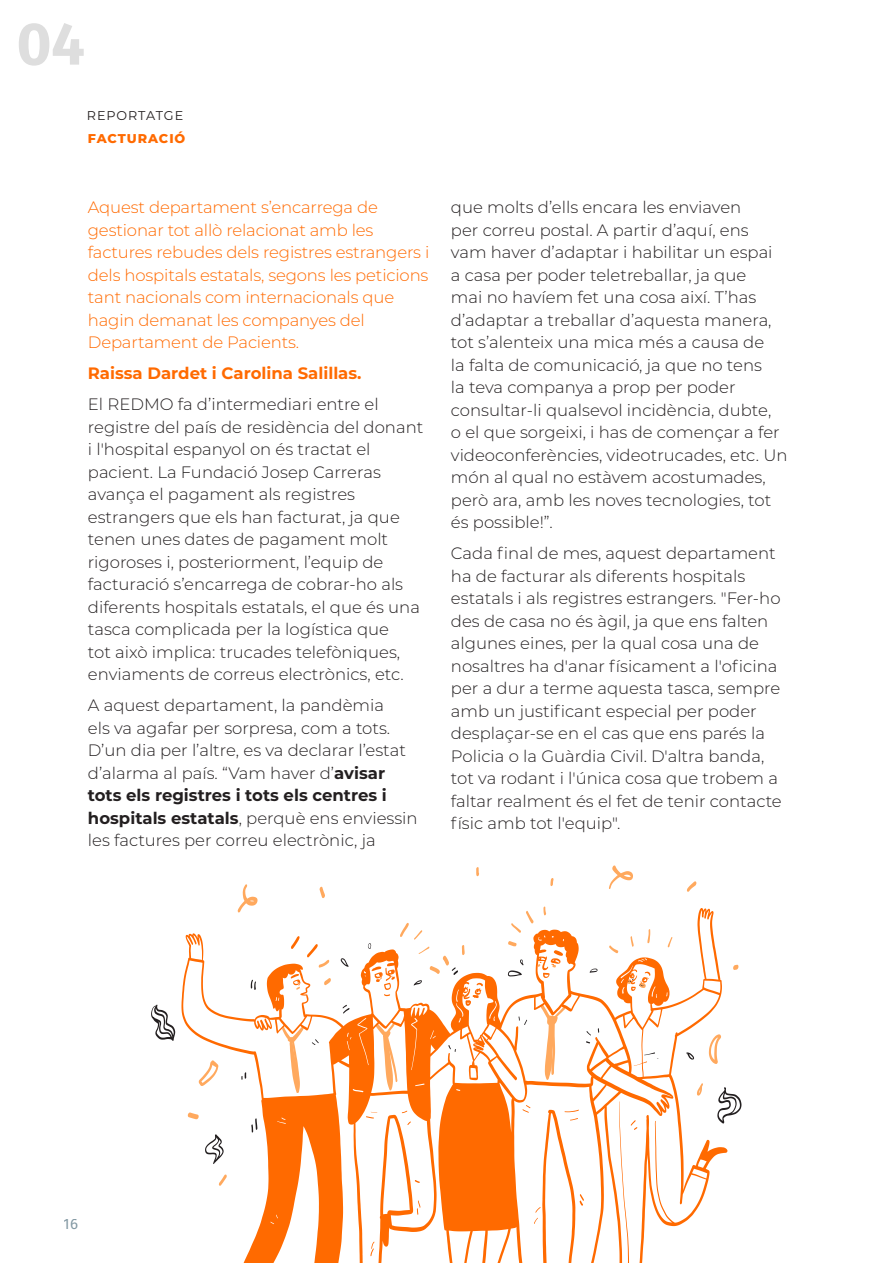
<style>
.page{position:relative;width:893px;height:1263px;background:#fff}
.page>*{position:absolute;margin:0;border:0;box-sizing:border-box;transform-origin:0 0}
.Cover_Main_Theme{font:700 60px "Fira Sans";color:#dedede}
.Copy_Text_3_columns{font:300 16.5px/22.5px "Montserrat";color:#231f20}
.Copy_Text_3_columns-2{font:300 16.5px/22.5px "Montserrat";letter-spacing:-.01em;color:#ff6a00}
.Copy_Text_3_columns-3{font:700 16.5px "Montserrat";color:#ff6a00}
.t1{font:15px "Fira Sans";color:#647f8c}
.Copy_Text_1_column{font:800 12.75px "Montserrat";letter-spacing:.07em;color:#ff6a00}
.Copy_Text_1_column-2{font:12.75px "Montserrat";letter-spacing:.075em;color:#231f20}
.s1{font-weight:700}
</style>
<div class="page">
<svg style="left:239px;top:884px;width:18px;height:24px"></svg>
<svg style="left:320px;top:887px;width:5px;height:11px"></svg>
<svg style="left:609px;top:865px;width:24px;height:24px"></svg>
<svg style="left:687px;top:881px;width:9px;height:11px"></svg>
<svg style="left:733px;top:965px;width:6px;height:5px"></svg>
<svg style="left:476px;top:867px;width:3px;height:9px"></svg>
<svg style="left:550px;top:878px;width:4px;height:8px"></svg>
<svg style="left:181px;top:908px;width:546px;height:355px"></svg>
<svg style="left:277px;top:1117px;width:9px;height:7px"></svg>
<svg style="left:313px;top:1123px;width:11px;height:10px"></svg>
<svg style="left:270px;top:1215px;width:8px;height:9px"></svg>
<svg style="left:450px;top:1177px;width:12px;height:14px"></svg>
<svg style="left:490px;top:1205px;width:5px;height:5px"></svg>
<svg style="left:609px;top:929px;width:63px;height:69px"></svg>
<svg style="left:522px;top:1105px;width:8px;height:8px"></svg>
<svg style="left:564px;top:1110px;width:15px;height:2px"></svg>
<svg style="left:570px;top:1118px;width:8px;height:2px"></svg>
<svg style="left:580px;top:1194px;width:4px;height:12px"></svg>
<svg style="left:534px;top:1207px;width:6px;height:17px"></svg>
<svg style="left:508px;top:906px;width:56px;height:72px"></svg>
<svg style="left:590px;top:968px;width:7px;height:5px"></svg>
<svg style="left:686px;top:1052px;width:8px;height:7px"></svg>
<svg style="left:241px;top:1072px;width:5px;height:8px"></svg>
<svg style="left:251px;top:1118px;width:6px;height:14px"></svg>
<svg style="left:251px;top:980px;width:5px;height:10px"></svg>
<svg style="left:205px;top:1134px;width:19px;height:30px"></svg>
<svg style="left:151px;top:1005px;width:24px;height:36px"></svg>
<svg style="left:717px;top:1087px;width:24px;height:36px"></svg>
<svg style="left:366px;top:1112px;width:11px;height:6px"></svg>
<svg style="left:407px;top:1121px;width:4px;height:4px"></svg>
<svg style="left:415px;top:1180px;width:5px;height:3px"></svg>
<svg style="left:417px;top:1200px;width:3px;height:15px"></svg>
<svg style="left:370px;top:1242px;width:4px;height:14px"></svg>
<svg style="left:631px;top:1120px;width:6px;height:10px"></svg>
<svg style="left:586px;top:1031px;width:5px;height:4px"></svg>
<svg style="left:518px;top:1016px;width:9px;height:9px"></svg>
<svg style="left:271px;top:923px;width:226px;height:182px"></svg>
<p class="Cover_Main_Theme" style="left:17px;top:-7px;width:70px">04</p>
<p class="Copy_Text_1_column-2" style="left:87px;top:107px;width:98px">REPORTATGE</p>
<p class="Copy_Text_1_column" style="left:88px;top:129px;width:99px">FACTURACIÓ</p>
<p class="Copy_Text_3_columns-2" style="left:88px;top:195px;width:343px">Aquest departament s’encarrega de gestionar tot allò relacionat amb les factures rebudes dels registres estrangers i dels hospitals estatals, segons les peticions tant nacionals com internacionals que hagin demanat les companyes del Departament de Pacients.</p>
<p class="Copy_Text_3_columns-3" style="left:88px;top:361px;width:275px">Raissa Dardet i Carolina Salillas.</p>
<p class="Copy_Text_3_columns" style="left:88px;top:392px;width:337px">El REDMO fa d’intermediari entre el registre del país de residència del donant i l'hospital espanyol on és tractat el pacient. La Fundació Josep Carreras avança el pagament als registres estrangers que els han facturat, ja que tenen unes dates de pagament molt rigoroses i, posteriorment, l’equip de facturació s’encarrega de cobrar-ho als diferents hospitals estatals, el que és una tasca complicada per la logística que<br>tot això implica: trucades telefòniques, enviaments de correus electrònics, etc.</p>
<p class="Copy_Text_3_columns" style="left:88px;top:693px;width:331px">A aquest departament, la pandèmia<br>els va agafar per sorpresa, com a tots.<br>D’un dia per l’altre, es va declarar l’estat d’alarma al país. “Vam haver d’<span class="s1">avisar tots els registres i tots els centres i hospitals estatals</span>, perquè ens enviessin les factures per correu electrònic, ja</p>
<p class="Copy_Text_3_columns" style="left:451px;top:195px;width:338px">que molts d’ells encara les enviaven<br>per correu postal. A partir d’aquí, ens vam haver d’adaptar i habilitar un espai<br>a casa per poder teletreballar, ja que<br>mai no havíem fet una cosa així. T’has d’adaptar a treballar d’aquesta manera, tot s’alenteix una mica més a causa de<br>la falta de comunicació, ja que no tens<br>la teva companya a prop per poder consultar-li qualsevol incidència, dubte,<br>o el que sorgeixi, i has de començar a fer videoconferències, videotrucades, etc. Un món al qual no estàvem acostumades, però ara, amb les noves tecnologies, tot és possible!”.</p>
<p class="Copy_Text_3_columns" style="left:451px;top:541px;width:332px">Cada final de mes, aquest departament ha de facturar als diferents hospitals estatals i als registres estrangers. "Fer-ho des de casa no és àgil, ja que ens falten algunes eines, per la qual cosa una de nosaltres ha d'anar físicament a l'oficina per a dur a terme aquesta tasca, sempre amb un justificant especial per poder desplaçar-se en el cas que ens parés la Policia o la Guàrdia Civil. D'altra banda, tot va rodant i l'única cosa que trobem a faltar realment és el fet de tenir contacte físic amb tot l'equip".</p>
<p class="t1" style="left:64px;top:1213px;width:16px">16</p>
</div>
